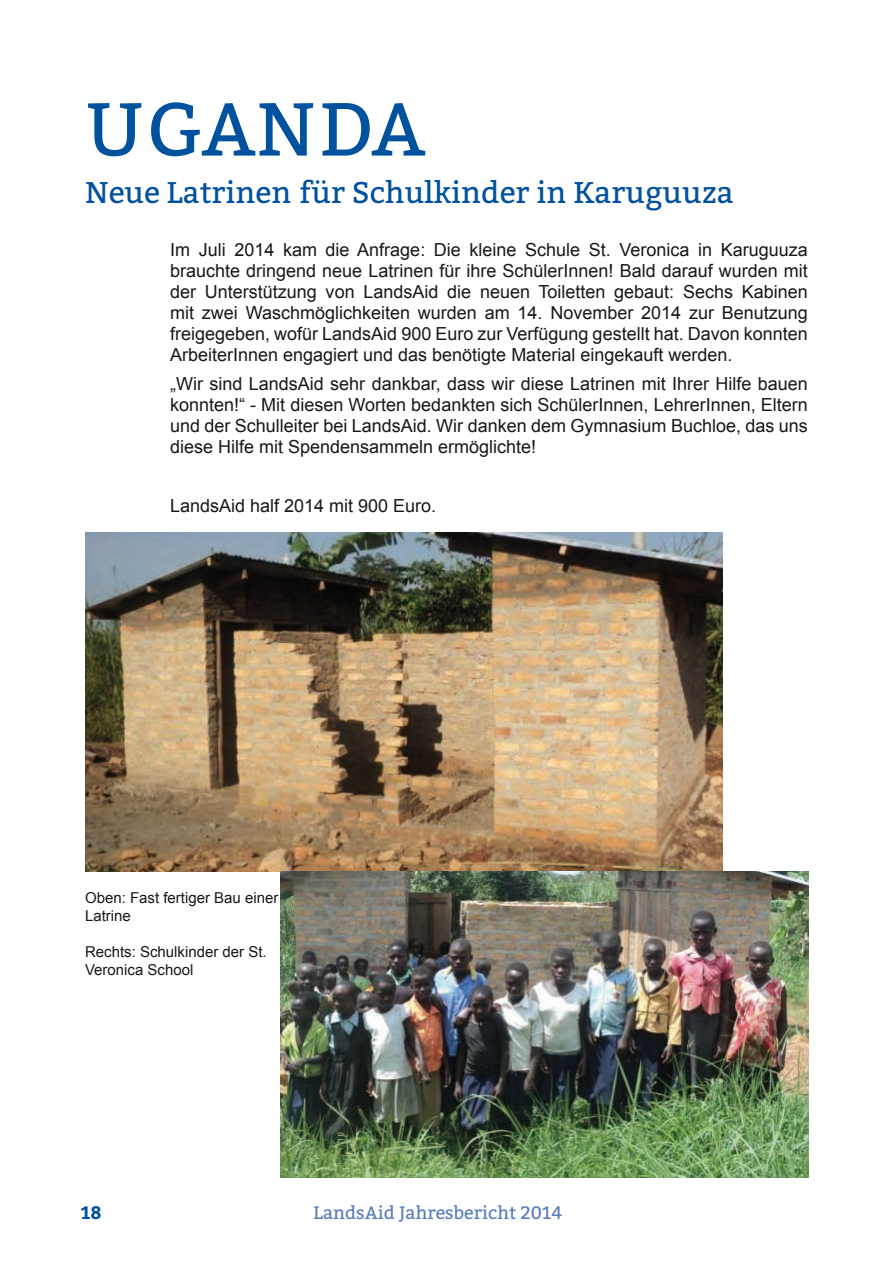
<style>
.page{position:relative;width:893px;height:1263px;background:#fff}
.page>*{position:absolute;margin:0;border:0;box-sizing:border-box;transform-origin:0 0}
.t1{font:75px "Bitter";letter-spacing:.01em;color:#00519e}
.t2{font:30px "Bitter";color:#00519e}
.t3{font:18px/21px "Arial";color:#1a171c;text-align:justify}
.t4{font:18px "Bitter";color:#5a7cb8}
.t5{font:700 18px "Bitter";color:#00519e}
.t6{font:15px/18px "Arial";color:#1a171c}
</style>
<div class="page">
<img style="left:85px;top:533px;width:638px;height:339px">
<img style="left:281px;top:872px;width:527px;height:306px">
<h1 class="t1" style="left:85px;top:85px;width:342px">UGANDA</h1>
<h2 class="t2" style="left:85px;top:175px;width:650px">Neue Latrinen für Schulkinder in Karuguuza</h2>
<p class="t3" style="left:170px;top:239px;width:639px">Im Juli 2014 kam die Anfrage: Die kleine Schule St. Veronica in Karuguuza brauchte dringend neue Latrinen für ihre SchülerInnen! Bald darauf wurden mit der Unterstützung von LandsAid die neuen Toiletten gebaut: Sechs Kabinen mit zwei Waschmöglichkeiten wurden am 14. November 2014 zur Benutzung freigegeben, wofür LandsAid 900 Euro zur Verfügung gestellt hat. Davon konnten ArbeiterInnen engagiert und das benötigte Material eingekauft werden.</p>
<p class="t3" style="left:170px;top:374px;width:639px">„Wir sind LandsAid sehr dankbar, dass wir diese Latrinen mit Ihrer Hilfe bauen konnten!“ - Mit diesen Worten bedankten sich SchülerInnen, LehrerInnen, Eltern und der Schulleiter bei LandsAid. Wir danken dem Gymnasium Buchloe, das uns diese Hilfe mit Spendensammeln ermöglichte!</p>
<p class="t3" style="left:170px;top:496px;width:268px">LandsAid half 2014 mit 900 Euro.</p>
<p class="t6" style="left:85px;top:889px;width:195px">Oben: Fast fertiger Bau einer<br>Latrine</p>
<p class="t6" style="left:85px;top:943px;width:183px">Rechts: Schulkinder der St.<br>Veronica School</p>
<p class="t5" style="left:81px;top:1202px;width:22px">18</p>
<p class="t4" style="left:313px;top:1202px;width:250px">LandsAid Jahresbericht 2014</p>
</div>
